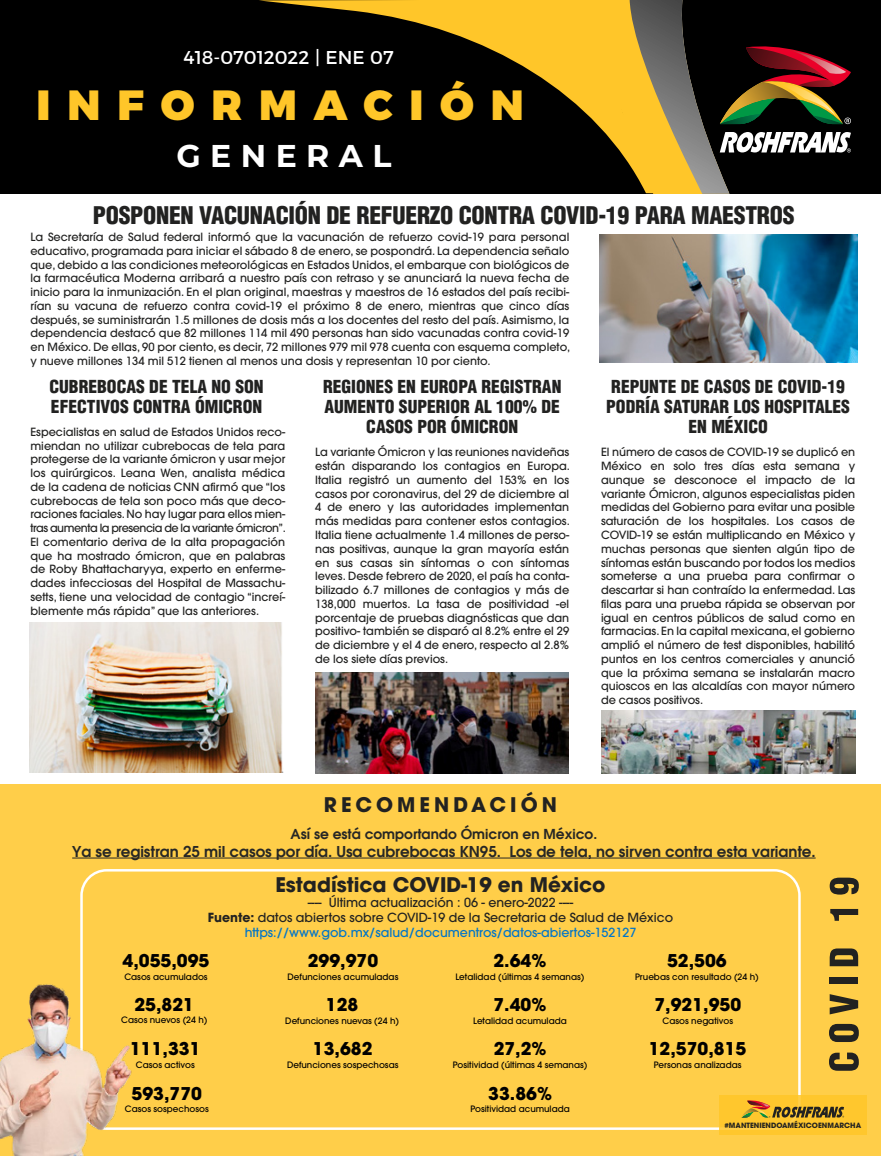
<style>
.page{position:relative;width:881px;height:1156px;background:#fff}
.page>*{position:absolute;margin:0;border:0;box-sizing:border-box;transform-origin:0 0}
.t1{font:900 42.12px "Montserrat";letter-spacing:.4em;color:#ffc629}
.t2{font:700 31.5px "Montserrat";letter-spacing:.3em;color:#fff}
.t3{font:900 condensed 23.75px "Helvetica";letter-spacing:-.015em;color:#222221}
.t4{font:700 20px "Avant Garde";color:#222221}
.t5{font:700 20px "Avant Garde";letter-spacing:.2em;color:#222221}
.t6{font:18.62px "Montserrat";color:#fff}
.t7{font:900 condensed 17.5px/20px "Helvetica";color:#222221;text-align:center}
.t8{font:700 17.5px "Avant Garde";color:#000}
.t9{font:600 15px "Avant Garde";color:#272725}
.t10{font:600 13.75px "Avant Garde";color:#272725}
.t11{font:500 12.5px/15px "Avant Garde";color:#222221;text-align:center}
.t12{font:500 11.25px/13.8px "Avant Garde";color:#222221;text-align:justify}
.t13{font:500 8.75px "Avant Garde";color:#000}
.t14{font:700 7.25px "Avant Garde";color:#222221}
.s1{font-weight:700}
.s2{color:#0075c9}
</style>
<div class="page">
<div style="left:0;top:784px;width:880px;height:372px;background:#ffce49"></div>
<img style="left:599px;top:234px;width:258px;height:128px">
<hr style="left:72px;top:857px;width:743px;height:1px;background:#272725">
<div style="left:0;top:0;width:880px;height:194px;background:#000"></div>
<svg style="left:674px;top:0;width:176px;height:194px"></svg>
<svg style="left:259px;top:0;width:415px;height:194px"></svg>
<img style="left:30px;top:622px;width:253px;height:151px">
<img style="left:315px;top:672px;width:253px;height:101px">
<svg style="left:829px;top:1052px;width:29px;height:18px"></svg>
<svg style="left:829px;top:1024px;width:29px;height:18px"></svg>
<svg style="left:829px;top:994px;width:28px;height:20px"></svg>
<div style="left:829px;top:977px;width:28px;height:7px;background:#222221"></div>
<svg style="left:829px;top:948px;width:28px;height:18px"></svg>
<svg style="left:830px;top:909px;width:27px;height:11px"></svg>
<svg style="left:829px;top:877px;width:29px;height:17px"></svg>
<img style="left:601px;top:710px;width:253px;height:64px">
<div style="left:80px;top:869px;width:720px;height:261px;border:2px solid #fff;border-radius:25px"></div>
<div style="left:719px;top:1095px;width:147px;height:40px;background:#ffc629"></div>
<svg style="left:742px;top:1099px;width:101px;height:18px"></svg>
<img style="left:0;top:983px;width:136px;height:172px">
<h3 class="t6" style="left:183px;top:42px;width:211px">418-07012022 | ENE 07</h3>
<h1 class="t1" style="left:37px;top:70px;width:488px">INFORMACIÓN</h1>
<h2 class="t2" style="left:176px;top:133px;width:216px">GENERAL</h2>
<h3 class="t3" style="left:93px;top:200px;width:703px">POSPONEN VACUNACIÓN DE REFUERZO CONTRA COVID-19 PARA MAESTROS</h3>
<p class="t12" style="left:30px;top:230px;width:541px">La Secretaría de Salud federal informó que la vacunación de refuerzo covid-19 para personal educativo, programada para iniciar el sábado 8 de enero, se pospondrá. La dependencia señalo que, debido a las condiciones meteorológicas en Estados Unidos, el embarque con biológicos de la farmacéutica Moderna arribará a nuestro país con retraso y se anunciará la nueva fecha de inicio para la inmunización. En el plan original, maestras y maestros de 16 estados del país recibi&shy;rían su vacuna de refuerzo contra covid-19 el próximo 8 de enero, mientras que cinco días después, se suministrarán 1.5 millones de dosis más a los docentes del resto del país. Asimismo, la dependencia destacó que 82 millones 114 mil 490 personas han sido vacunadas contra covid-19 en México. De ellas, 90 por ciento, es decir, 72 millones 979 mil 978 cuenta con esquema completo, y nueve millones 134 mil 512 tienen al menos una dosis y representan 10 por ciento.</p>
<h3 class="t7" style="left:49px;top:377px;width:215px;text-align:left">CUBREBOCAS DE TELA NO SON<br>EFECTIVOS CONTRA ÓMICRON</h3>
<p class="t12" style="left:30px;top:425px;width:257px">Especialistas en salud de Estados Unidos reco&shy;miendan no utilizar cubrebocas de tela para protegerse de la variante ómicron y usar mejor los quirúrgicos. Leana Wen, analista médica de la cadena de noticias CNN afirmó que “los cubrebocas de tela son poco más que deco&shy;raciones faciales. No hay lugar para ellos mien&shy;tras aumenta la presencia de la variante ómicron”.<br>El comentario deriva de la alta propagación que ha mostrado ómicron, que en palabras de Roby Bhattacharyya, experto en enferme&shy;dades infecciosas del Hospital de Massachu&shy;setts, tiene una velocidad de contagio “increí&shy;blemente más rápida” que las anteriores.</p>
<h3 class="t7" style="left:323px;top:377px;width:240px">REGIONES EN EUROPA REGISTRAN<br>AUMENTO SUPERIOR AL 100% DE<br>CASOS POR ÓMICRON</h3>
<p class="t12" style="left:315px;top:445px;width:256px">La variante Ómicron y las reuniones navideñas están disparando los contagios en Europa.<br>Italia registró un aumento del 153% en los casos por coronavirus, del 29 de diciembre al 4 de enero y las autoridades implementan más medidas para contener estos contagios.<br>Italia tiene actualmente 1.4 millones de perso&shy;nas positivas, aunque la gran mayoría están en sus casas sin síntomas o con síntomas leves. Desde febrero de 2020, el país ha conta&shy;bilizado 6.7 millones de contagios y más de 138,000 muertos. La tasa de positividad -el porcentaje de pruebas diagnósticas que dan positivo- también se disparó al 8.2% entre el 29 de diciembre y el 4 de enero, respecto al 2.8% de los siete días previos.</p>
<h3 class="t7" style="left:606px;top:377px;width:245px">REPUNTE DE CASOS DE COVID-19<br>PODRÍA SATURAR LOS HOSPITALES<br>EN MÉXICO</h3>
<p class="t12" style="left:600px;top:445px;width:255px">El número de casos de COVID-19 se duplicó en México en solo tres días esta semana y aunque se desconoce el impacto de la variante Ómicron, algunos especialistas piden medidas del Gobierno para evitar una posible saturación de los hospitales. Los casos de COVID-19 se están multiplicando en México y muchas personas que sienten algún tipo de síntomas están buscando por todos los medios someterse a una prueba para confirmar o descartar si han contraído la enfermedad. Las filas para una prueba rápida se observan por igual en centros públicos de salud como en farmacias. En la capital mexicana, el gobierno amplió el número de test disponibles, habilitó puntos en los centros comerciales y anunció que la próxima semana se instalarán macro quioscos en las alcaldías con mayor número de casos positivos.</p>
<h3 class="t5" style="left:324px;top:791px;width:234px">RECOMENDACIÓN</h3>
<p class="t10" style="left:290px;top:825px;width:308px">Así se está comportando Ómicron en México.</p>
<h3 class="t9" style="left:72px;top:841px;width:744px">Ya se registran 25 mil casos por día. Usa cubrebocas KN95. Los de tela, no sirven contra esta variante.</h3>
<h3 class="t4" style="left:275px;top:871px;width:332px">Estadística COVID-19 en México</h3>
<p class="t11" style="left:208px;top:894px;width:467px">---- Última actualización : 06 - enero-2022 ----<br><span class="s1">Fuente:</span> datos abiertos sobre COVID-19 de la Secretaria de Salud de México <span class="s2">https://www.gob.mx/salud/documentros/datos-abiertos-152127</span></p>
<h3 class="t8" style="left:123px;top:949px;width:88px">4,055,095</h3>
<p class="t13" style="left:124px;top:971px;width:85px">Casos acumulados</p>
<h3 class="t8" style="left:307px;top:949px;width:72px">299,970</h3>
<p class="t13" style="left:287px;top:971px;width:112px">Defunciones acumuladas</p>
<h3 class="t8" style="left:493px;top:949px;width:54px">2.64%</h3>
<p class="t13" style="left:455px;top:971px;width:130px">Letalidad (últimas 4 semanas)</p>
<h3 class="t8" style="left:666px;top:949px;width:61px">52,506</h3>
<p class="t13" style="left:634px;top:971px;width:125px">Pruebas con resultado (24 h)</p>
<h3 class="t8" style="left:134px;top:993px;width:61px">25,821</h3>
<p class="t13" style="left:121px;top:1014px;width:88px">Casos nuevos (24 h)</p>
<h3 class="t8" style="left:326px;top:993px;width:34px">128</h3>
<p class="t13" style="left:285px;top:1015px;width:115px">Defunciones nuevas (24 h)</p>
<h3 class="t8" style="left:493px;top:993px;width:54px">7.40%</h3>
<p class="t13" style="left:473px;top:1015px;width:95px">Letalidad acumulada</p>
<h3 class="t8" style="left:654px;top:993px;width:88px">7,921,950</h3>
<p class="t13" style="left:662px;top:1015px;width:72px">Casos negativos</p>
<h3 class="t8" style="left:130px;top:1037px;width:72px">111,331</h3>
<p class="t13" style="left:136px;top:1059px;width:60px">Casos activos</p>
<h3 class="t8" style="left:313px;top:1037px;width:61px">13,682</h3>
<p class="t13" style="left:287px;top:1059px;width:113px">Defunciones sospechosas</p>
<h3 class="t8" style="left:493px;top:1037px;width:54px">27,2%</h3>
<p class="t13" style="left:452px;top:1059px;width:136px">Positividad (últimas 4 semanas)</p>
<h3 class="t8" style="left:648px;top:1037px;width:99px">12,570,815</h3>
<p class="t13" style="left:653px;top:1059px;width:89px">Personas analizadas</p>
<h3 class="t8" style="left:131px;top:1082px;width:72px">593,770</h3>
<p class="t13" style="left:125px;top:1103px;width:85px">Casos sospechosos</p>
<h3 class="t8" style="left:488px;top:1082px;width:65px">33.86%</h3>
<p class="t13" style="left:470px;top:1103px;width:101px">Positividad acumulada</p>
<p class="t14" style="left:724px;top:1120px;width:138px">#MANTENIENDOAMÉXICOENMARCHA</p>
</div>
